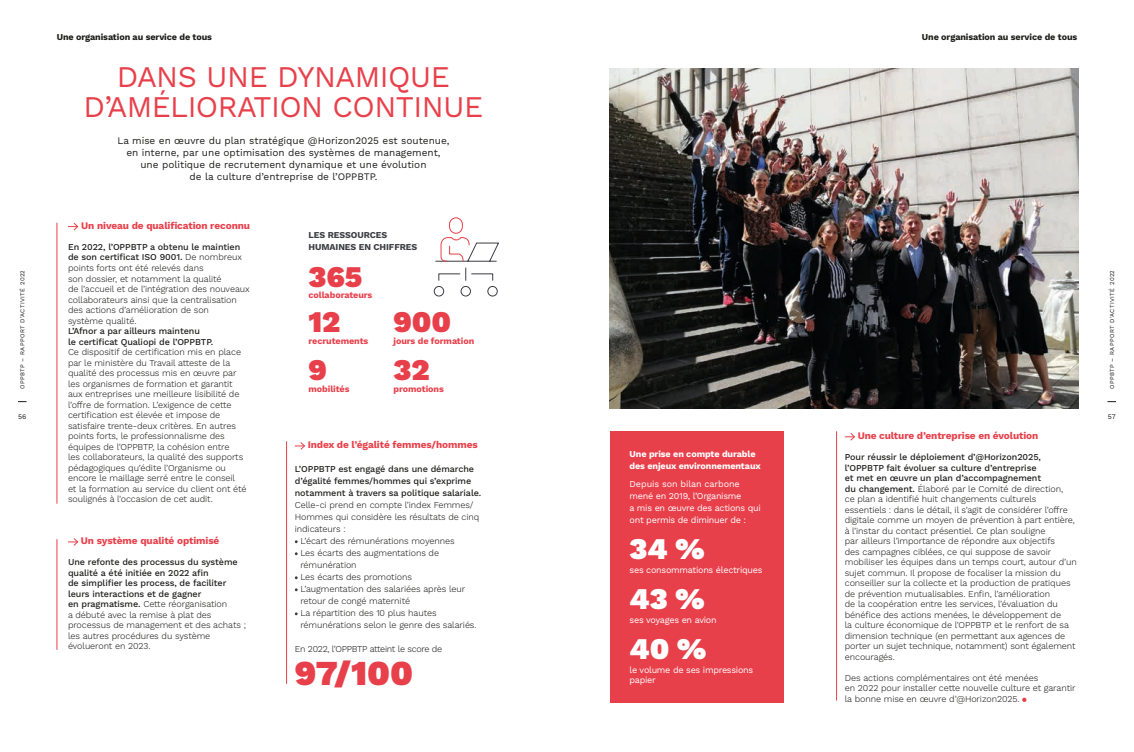
<style>
.page{position:relative;width:1134px;height:752px;background:#fff}
.page>*{position:absolute;margin:0;border:0;box-sizing:border-box;transform-origin:0 0}
.t1{font:900 35px "Work Sans";color:#e8404b}
.t2{font:30px/30px "Work Sans";letter-spacing:-.02em;color:#e8404b;text-align:center}
.t3{font:900 30px "Work Sans";color:#e8404b}
.t4{font:900 30px "Work Sans";color:#fff}
.t5{font:10px/12px "Work Sans";color:#1d1d1b;text-align:center}
.t6{font:700 10px "Work Sans";letter-spacing:-.01em;color:#e8404b}
.t7{font:300 9px/10.5px "Work Sans";letter-spacing:-.01em;color:#1d1d1b}
.t8{font:500 9px/10.5px "Work Sans";letter-spacing:-.01em;color:#1d1d1b}
.t9{font:9px/12px "Work Sans";letter-spacing:-.03em;color:#fff}
.t10{font:700 9px "Work Sans";letter-spacing:-.01em;color:#e8404b}
.t11{font:700 9px "Work Sans";letter-spacing:-.01em;color:#1d1d1b}
.t12{font:700 9px/12px "Work Sans";letter-spacing:-.01em;color:#fff}
.t13{font:300 9px "Work Sans";letter-spacing:-.03em;color:#1d1d1b}
.t14{font:700 9px/12px "Work Sans";letter-spacing:-.01em;color:#3b3d43}
.t15{font:7px "Work Sans";color:#1d1d1b}
.t16{font:6px "Work Sans";letter-spacing:.06em;color:#1d1d1b}
.s1{font-weight:500}
.s2{font-weight:300}
</style>
<div class="page">
<img style="left:609px;top:68px;width:469px;height:340px">
<svg style="left:68px;top:222px;width:11px;height:9px"></svg>
<svg style="left:68px;top:538px;width:11px;height:8px"></svg>
<svg style="left:845px;top:433px;width:10px;height:8px"></svg>
<svg style="left:1022px;top:697px;width:4px;height:4px"></svg>
<svg style="left:295px;top:442px;width:10px;height:8px"></svg>
<hr style="left:836px;top:431px;width:1px;height:269px;background:#e8404b">
<hr style="left:57px;top:223px;width:1px;height:280px;background:#e8404b">
<hr style="left:57px;top:539px;width:1px;height:110px;background:#e8404b">
<hr style="left:286px;top:441px;width:1px;height:242px;background:#e8404b">
<div style="left:610px;top:431px;width:173px;height:271px;background:#e8404b"></div>
<div style="left:449px;top:217px;width:14px;height:17px;border:1px solid #e8404b;border-radius:6px"></div>
<svg style="left:435px;top:237px;width:64px;height:25px"></svg>
<svg style="left:433px;top:268px;width:65px;height:29px"></svg>
<p class="t16" style="left:19px;top:389px;width:120px;rotate:-90deg">OPPBTP – RAPPORT D’ACTIVITÉ 2022</p>
<p class="t15" style="left:18px;top:412px;width:10px">56</p>
<p class="t11" style="left:57px;top:31px;width:157px">Une organisation au service de tous</p>
<p class="t11" style="left:922px;top:32px;width:157px">Une organisation au service de tous</p>
<h2 class="t2" style="left:84px;top:63px;width:401px">DANS UNE DYNAMIQUE<br>D’AMÉLIORATION CONTINUE</h2>
<p class="t5" style="left:117px;top:135px;width:334px">La mise en œuvre du plan stratégique @Horizon2025 est soutenue, en interne, par une optimisation des systèmes de management, une politique de recrutement dynamique et une évolution<br>de la culture d’entreprise de l’OPPBTP.</p>
<p class="t6" style="left:81px;top:219px;width:170px">Un niveau de qualification reconnu</p>
<p class="t7" style="left:68px;top:242px;width:183px"><span class="s1">En 2022, l’OPPBTP a obtenu le maintien de son certificat ISO 9001.</span> De nombreux points forts ont été relevés dans<br>son dossier, et notamment la qualité<br>de l’accueil et de l’intégration des nouveaux collaborateurs ainsi que la centralisation des actions d’amélioration de son<br>système qualité.</p>
<p class="t8" style="left:68px;top:326px;width:147px">L’Afnor a par ailleurs maintenu<br>le certificat Qualiopi de l’OPPBTP.</p>
<p class="t7" style="left:68px;top:347px;width:180px">Ce dispositif de certification mis en place par le ministère du Travail atteste de la qualité des processus mis en œuvre par les organismes de formation et garantit aux entreprises une meilleure lisibilité de l’offre de formation. L’exigence de cette certification est élevée et impose de satisfaire trente-deux critères. En autres points forts, le professionnalisme des équipes de l’OPPBTP, la cohésion entre<br>les collaborateurs, la qualité des supports pédagogiques qu’édite l’Organisme ou encore le maillage serré entre le conseil<br>et la formation au service du client ont été soulignés à l’occasion de cet audit.</p>
<p class="t6" style="left:81px;top:534px;width:140px">Un système qualité optimisé</p>
<p class="t8" style="left:68px;top:557px;width:179px">Une refonte des processus du système qualité a été initiée en 2022 afin<br>de simplifier les process, de faciliter leurs interactions et de gagner<br>en pragmatisme. <span class="s2">Cette réorganisation<br>a débuté avec la remise à plat des processus de management et des achats ; les autres procédures du système évolueront en 2023.</span></p>
<p class="t14" style="left:309px;top:229px;width:110px">LES RESSOURCES<br>HUMAINES EN CHIFFRES</p>
<h2 class="t3" style="left:309px;top:259px;width:55px">365</h2>
<p class="t10" style="left:309px;top:290px;width:65px">collaborateurs</p>
<h2 class="t3" style="left:309px;top:305px;width:33px">12</h2>
<p class="t10" style="left:309px;top:335px;width:61px">recrutements</p>
<h2 class="t3" style="left:309px;top:352px;width:20px">9</h2>
<p class="t10" style="left:309px;top:383px;width:42px">mobilités</p>
<h2 class="t3" style="left:394px;top:304px;width:59px">900</h2>
<p class="t10" style="left:394px;top:335px;width:82px">jours de formation</p>
<h2 class="t3" style="left:394px;top:352px;width:38px">32</h2>
<p class="t10" style="left:394px;top:383px;width:52px">promotions</p>
<p class="t6" style="left:308px;top:439px;width:172px">Index de l’égalité femmes/hommes</p>
<p class="t8" style="left:295px;top:463px;width:188px;line-height:12px">L’OPPBTP est engagé dans une démarche d’égalité femmes/hommes qui s’exprime notamment à travers sa politique salariale.</p>
<p class="t7" style="left:295px;top:500px;width:180px">Celle-ci prend en compte l’index Femmes/</p>
<p class="t7" style="left:295px;top:512px;width:186px">Hommes qui considère les résultats de cinq</p>
<p class="t7" style="left:295px;top:524px;width:52px">indicateurs :</p>
<p class="t7" style="left:300px;top:536px;width:156px">L’écart des rémunérations moyennes</p>
<p class="t7" style="left:300px;top:548px;width:140px">Les écarts des augmentations de</p>
<p class="t7" style="left:300px;top:560px;width:58px">rémunération</p>
<p class="t7" style="left:300px;top:572px;width:113px">Les écarts des promotions</p>
<p class="t7" style="left:300px;top:584px;width:166px">L’augmentation des salariées après leur</p>
<p class="t7" style="left:300px;top:596px;width:111px">retour de congé maternité</p>
<p class="t7" style="left:300px;top:608px;width:138px">La répartition des 10 plus hautes</p>
<p class="t7" style="left:300px;top:620px;width:178px">rémunérations selon le genre des salariés.</p>
<p class="t13" style="left:295px;top:643px;width:149px">En 2022, l’OPPBTP atteint le score de</p>
<h1 class="t1" style="left:295px;top:652px;width:120px">97/100</h1>
<p class="t12" style="left:630px;top:448px;width:133px">Une prise en compte durable des enjeux environnementaux</p>
<p class="t9" style="left:630px;top:478px;width:133px">Depuis son bilan carbone mené en 2019, l’Organisme<br>a mis en œuvre des actions qui ont permis de diminuer de :</p>
<h2 class="t4" style="left:630px;top:531px;width:77px">34 %</h2>
<p class="t9" style="left:630px;top:564px;width:134px">ses consommations électriques</p>
<h2 class="t4" style="left:630px;top:581px;width:77px">43 %</h2>
<p class="t9" style="left:630px;top:614px;width:89px">ses voyages en avion</p>
<h2 class="t4" style="left:630px;top:631px;width:79px">40 %</h2>
<p class="t9" style="left:630px;top:664px;width:125px;line-height:10px">le volume de ses impressions papier</p>
<p class="t6" style="left:858px;top:429px;width:182px">Une culture d’entreprise en évolution</p>
<p class="t7" style="left:845px;top:452px;width:233px"><span class="s1">Pour réussir le déploiement d’@Horizon2025, l’OPPBTP fait évoluer sa culture d’entreprise<br>et met en œuvre un plan d’accompagnement<br>du changement.</span> Élaboré par le Comité de direction,<br>ce plan a identifié huit changements culturels essentiels : dans le détail, il s’agit de considérer l’offre digitale comme un moyen de prévention à part entière, à l’instar du contact présentiel. Ce plan souligne<br>par ailleurs l’importance de répondre aux objectifs<br>des campagnes ciblées, ce qui suppose de savoir mobiliser les équipes dans un temps court, autour d’un sujet commun. Il propose de focaliser la mission du conseiller sur la collecte et la production de pratiques de prévention mutualisables. Enfin, l’amélioration<br>de la coopération entre les services, l’évaluation du bénéfice des actions menées, le développement de<br>la culture économique de l’OPPBTP et le renfort de sa dimension technique (en permettant aux agences de porter un sujet technique, notamment) sont également encouragés.</p>
<p class="t7" style="left:845px;top:672px;width:232px">Des actions complémentaires ont été menées<br>en 2022 pour installer cette nouvelle culture et garantir la bonne mise en œuvre d’@Horizon2025.</p>
<p class="t16" style="left:1108px;top:389px;width:120px;rotate:-90deg">OPPBTP – RAPPORT D’ACTIVITÉ 2022</p>
<p class="t15" style="left:1108px;top:412px;width:9px">57</p>
</div>
